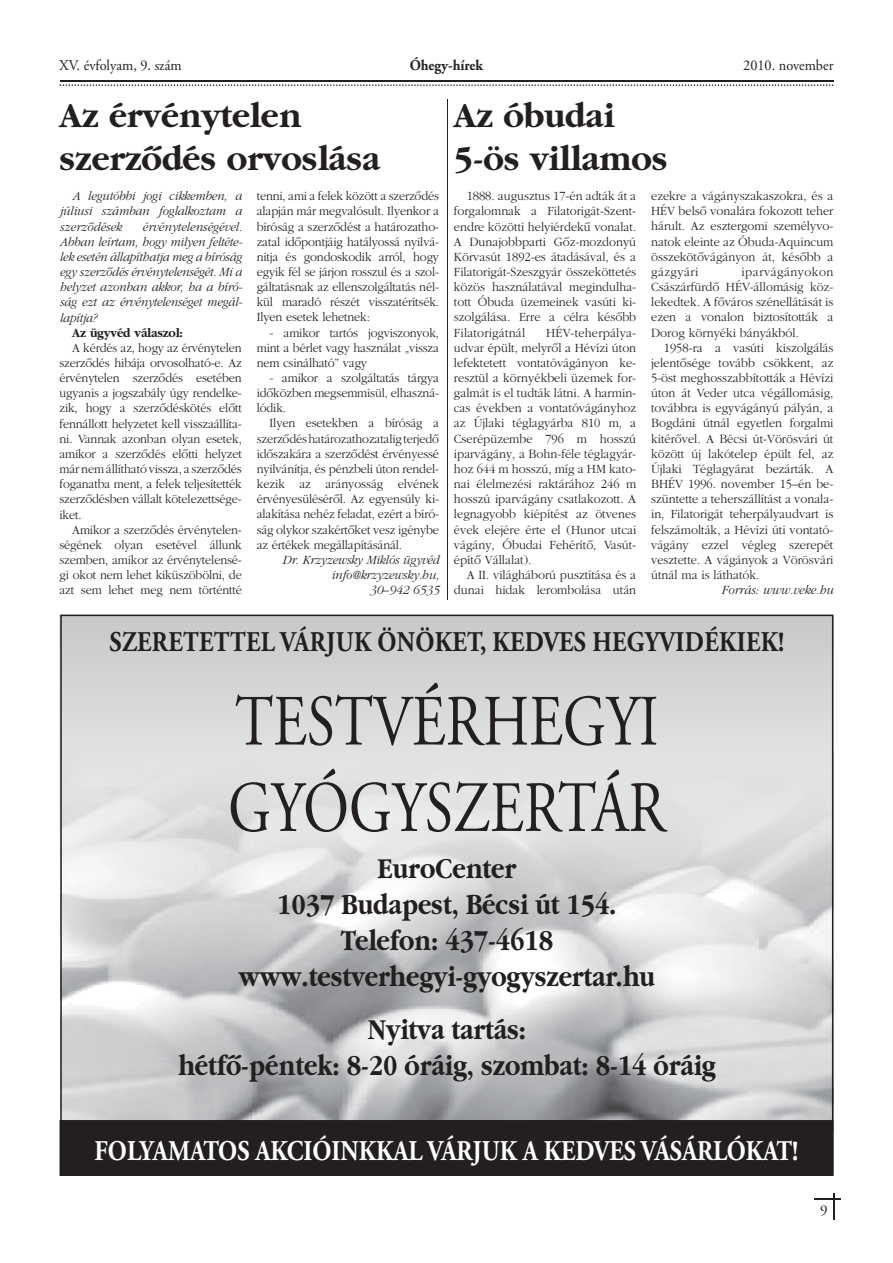
<style>
.page{position:relative;width:893px;height:1263px;background:#fff}
.page>*{position:absolute;margin:0;border:0;box-sizing:border-box;transform-origin:0 0}
.t1{font:72px/86.4px "Adobe Garamond Pro";color:#231f20;scale:.8 1}
.t2{font:36px/43.2px "Garamond H Bold";color:#231f20;scale:.95 1}
.t3{font:30px/36px "Garamond H Bold";color:#231f20;text-align:center;scale:.85 1}
.t4{font:700 28.5px "Adobe Garamond Pro";color:#fff;scale:.85 1}
.t5{font:700 28.5px "Adobe Garamond Pro";letter-spacing:.015em;color:#231f20;scale:.85 1}
.t6{font:15px "Adobe Garamond Pro";color:#231f20;scale:.95 1}
.t7{font:700 15px "Adobe Garamond Pro";color:#231f20;scale:.95 1}
.t8{font:15px "Adobe Garamond Pro";color:#231f20}
.t9{font:13.05px/15.1px "Garamond H Light";letter-spacing:-.005em;color:#231f20;text-align:justify;scale:.95 1}
.t10{font:13.05px/15.1px "Garamond H Light";letter-spacing:-.005em;color:#231f20;text-align:justify;scale:.94 1}
.t11{font:italic 13.05px/15.1px "Garamond H Light";letter-spacing:-.01em;color:#231f20;text-align:justify;scale:.94 1}
.t12{font:italic 13.05px "Garamond H Light";letter-spacing:-.01em;color:#231f20;scale:.95 1}
.t13{font:13.05px "Garamond H Bold";letter-spacing:-.01em;color:#231f20;scale:.94 1}
</style>
<div class="page">
<svg style="left:60px;top:84px;width:773px;height:2px"></svg>
<hr style="left:60px;top:80px;width:773px;height:2px;background:#231f20">
<svg style="left:833px;top:1193px;width:1px;height:27px"></svg>
<hr style="left:814px;top:1198px;width:27px;height:2px;background:#231f20">
<svg style="left:60px;top:615px;width:773px;height:505px"></svg>
<div style="left:60px;top:1120px;width:773px;height:56px;background:#231f20"></div>
<hr style="left:447px;top:99px;width:1px;height:500px;background:#231f20">
<p class="t6" style="left:60px;top:60px;width:130px">XV. évfolyam, 9. szám</p>
<p class="t7" style="left:410px;top:59px;width:79px">Óhegy-hírek</p>
<p class="t6" style="left:743px;top:60px;width:96px">2010. november</p>
<h2 class="t2" style="left:60px;top:97px;width:339px">Az érvénytelen szerzôdés orvoslása</h2>
<h2 class="t2" style="left:454px;top:97px;width:226px">Az óbudai<br>5-ös villamos</h2>
<p class="t9" style="left:651px;top:189px;width:193px">ezekre a vágányszakaszokra, és a HÉV belsô vonalára fokozott teher hárult. Az esztergomi személyvo&shy;natok eleinte az Óbuda-Aquincum összekötôvágányon át, késôbb a gázgyári</p>
<p class="t10" style="left:257px;top:189px;width:195px">tenni, ami a felek között a szerzôdés alapján már megvalósult. Ilyenkor a bíróság a szerzôdést a határozatho&shy;zatal idôpontjáig hatályossá nyilvá&shy;nítja és gondoskodik arról, hogy egyik fél se járjon rosszul és a szol&shy;gáltatásnak az ellenszolgáltatás nél&shy;kül maradó részét visszatérítsék.<br>Ilyen esetek lehetnek:</p>
<p class="t10" style="left:257px;top:326px;width:195px;text-indent:13px">- amikor tartós jogviszonyok, mint a bérlet vagy használat „vissza nem csinálható” vagy</p>
<p class="t10" style="left:257px;top:371px;width:195px;text-indent:13px">- amikor a szolgáltatás tárgya idôközben megsemmisül, elhaszná&shy;lódik.</p>
<p class="t10" style="left:257px;top:417px;width:195px;text-indent:13px">Ilyen esetekben a bíróság a szerzôdés határozathozatalig terjedô idôszakára a szerzôdést érvényessé nyilvánítja, és pénzbeli úton rendel&shy;kezik az arányosság elvének érvényesülésérôl. Az egyensúly ki&shy;alakítása nehéz feladat, ezért a bíró&shy;ság olykor szakértôket vesz igénybe az értékek megállapításánál.</p>
<p class="t11" style="left:282px;top:553px;width:168px;text-align:right">Dr. Krzyzewsky Miklós ügyvéd info@krzyzewsky.hu,<br>30–942 6535</p>
<h3 class="t5" style="left:109px;top:630px;width:796px">SZERETETTEL VÁRJUK ÖNÖKET, KEDVES HEGYVIDÉKIEK!</h3>
<h1 class="t1" style="left:228px;top:684px;width:548px">TESTVÉRHEGYI<br>GYÓGYSZERTÁR</h1>
<h3 class="t3" style="left:239px;top:852px;width:491px">EuroCenter<br>1037 Budapest, Bécsi út 154.<br>Telefon: 437-4618 www.testverhegyi-gyogyszertar.hu</h3>
<h3 class="t3" style="left:178px;top:1013px;width:634px">Nyitva tartás:<br>hétfô-péntek: 8-20 óráig, szombat: 8-14 óráig</h3>
<p class="t9" style="left:454px;top:189px;width:193px;text-indent:13px">1888. augusztus 17-én adták át a forgalomnak a Filatorigát-Szent&shy;endre közötti helyiérdekû vonalat.<br>A Dunajobbparti Gôz-mozdonyú Körvasút 1892-es átadásával, és a Filatorigát-Szeszgyár összeköttetés közös használatával megindulha&shy;tott Óbuda üzemeinek vasúti ki&shy;szolgálása. Erre a célra késôbb Filatorigátnál</p>
<p class="t11" style="left:60px;top:190px;width:195px;text-indent:13px">A legutóbbi jogi cikkemben, a júliusi számban foglalkoztam a szerzôdések</p>
<p class="t11" style="left:60px;top:220px;width:196px;text-indent:83px">érvénytelenségével.<br>Abban leírtam, hogy milyen feltéte&shy;lek esetén állapíthatja meg a bíróság egy szerzôdés érvénytelenségét. Mi a helyzet azonban akkor, ha a bíró&shy;ság ezt az érvénytelenséget megál&shy;lapítja?</p>
<p class="t13" style="left:72px;top:327px;width:119px">Az ügyvéd válaszol:</p>
<p class="t10" style="left:60px;top:341px;width:195px;text-indent:13px">A kérdés az, hogy az érvénytelen szerzôdés hibája orvosolható-e. Az érvénytelen szerzôdés esetében ugyanis a jogszabály úgy rendelke&shy;zik, hogy a szerzôdéskötés elôtt fennállott helyzetet kell visszaállíta&shy;ni. Vannak azonban olyan esetek, amikor a szerzôdés elôtti helyzet már nem állítható vissza, a szerzôdés foganatba ment, a felek teljesítették szerzôdésben vállalt kötelezettsége&shy;iket.</p>
<p class="t10" style="left:60px;top:523px;width:195px;text-indent:13px">Amikor a szerzôdés érvénytelen&shy;ségének olyan esetével állunk szemben, amikor az érvénytelensé&shy;gi okot nem lehet kiküszöbölni, de azt sem lehet meg nem történtté</p>
<p class="t9" style="left:651px;top:265px;width:193px;text-indent:90px">iparvágányokon Császárfürdô HÉV-állomásig köz&shy;lekedtek. A fôváros szénellátását is ezen a vonalon biztosították a Dorog környéki bányákból.</p>
<p class="t9" style="left:651px;top:341px;width:193px;text-indent:13px">1958-ra a vasúti kiszolgálás jelentôsége tovább csökkent, az 5-öst meghosszabbították a Hévízi úton át Veder utca végállomásig, továbbra is egyvágányú pályán, a Bogdáni útnál egyetlen forgalmi kitérôvel. A Bécsi út-Vörösvári út között új lakótelep épült fel, az Újlaki Téglagyárat bezárták. A BHÉV 1996. november 15–én be&shy;szüntette a teherszállítást a vonala&shy;in, Filatorigát teherpályaudvart is felszámolták, a Hévízi úti vontató&shy;vágány ezzel végleg szerepét vesztette. A vágányok a Vörösvári útnál ma is láthatók.</p>
<p class="t12" style="left:721px;top:585px;width:120px">Forrás: www.veke.hu</p>
<p class="t9" style="left:454px;top:326px;width:193px;text-indent:92px">HÉV-teherpálya&shy;udvar épült, melyrôl a Hévízi úton lefektetett vontatóvágányon ke&shy;resztül a környékbeli üzemek for&shy;galmát is el tudták látni. A harmin&shy;cas években a vontatóvágányhoz az Újlaki téglagyárba 810 m, a Cserépüzembe 796 m hosszú iparvágány, a Bohn-féle téglagyár&shy;hoz 644 m hosszú, míg a HM kato&shy;nai élelmezési raktárához 246 m hosszú iparvágány csatlakozott. A legnagyobb kiépítést az ötvenes évek elejére érte el (Hunor utcai vágány, Óbudai Fehérítô, Vasút&shy;építô Vállalat).</p>
<p class="t9" style="left:454px;top:568px;width:193px;text-align:right">A II. világháború pusztítása és a dunai hidak lerombolása után</p>
<h3 class="t4" style="left:95px;top:1139px;width:829px">FOLYAMATOS AKCIÓINKKAL VÁRJUK A KEDVES VÁSÁRLÓKAT!</h3>
<p class="t8" style="left:820px;top:1204px;width:9px">9</p>
</div>
